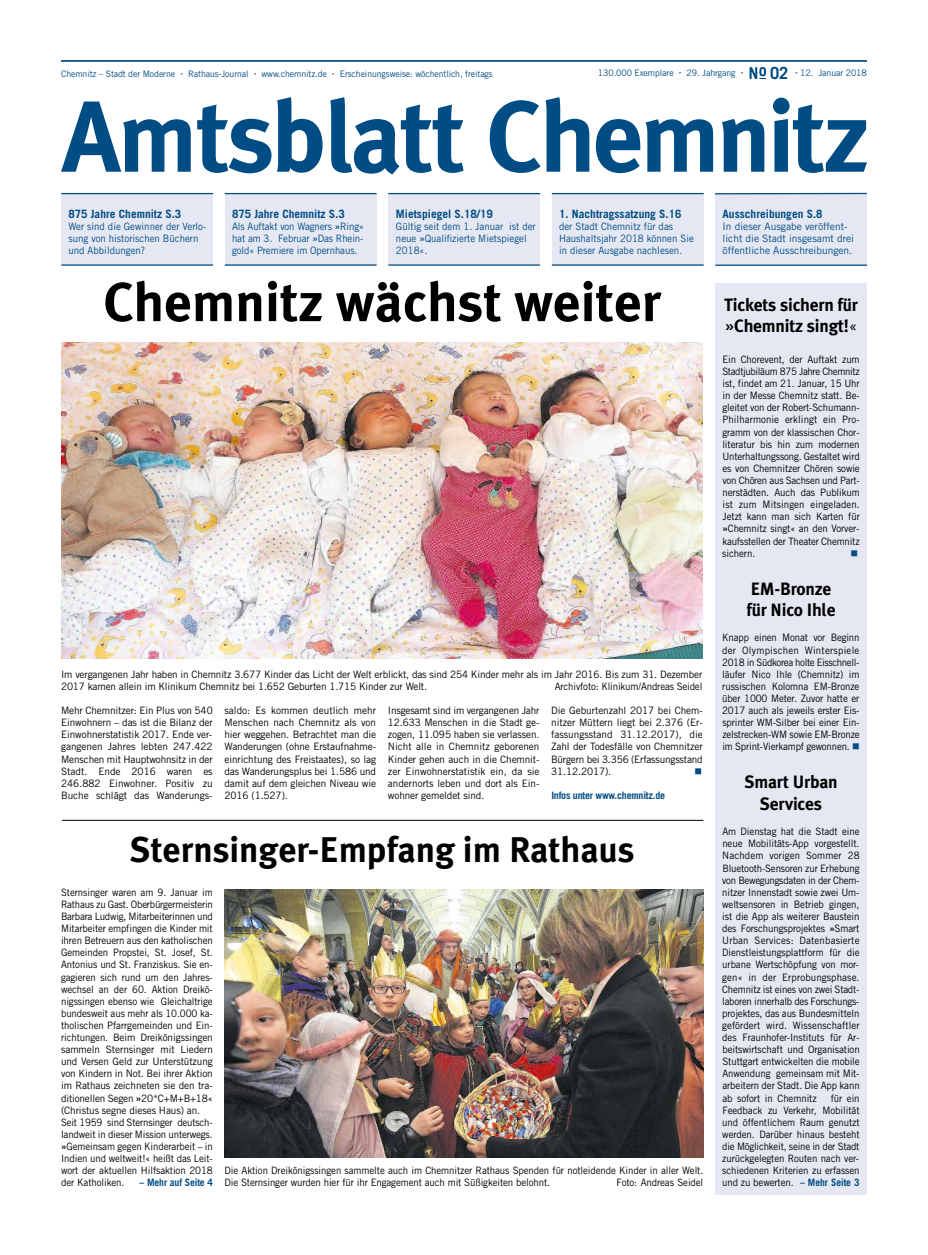
<style>
.page{position:relative;width:928px;height:1255px;background:#fff}
.page>*{position:absolute;margin:0;border:0;box-sizing:border-box;transform-origin:0 0}
.t1{font:700 54.75px "Meta Plus";color:#000}
.t2{font:700 35.62px "Meta Plus";color:#000}
.t3{font:700 17.88px/21.4px "Meta Plus";letter-spacing:-.01em;color:#000}
.t4{font:700 11.5px "Trade Gothic LT Std";color:#004c84}
.t5{font:10.25px/12.1px "Trade Gothic LT Std";letter-spacing:-.01em;color:#000;text-align:justify;scale:.95 1}
.t6{font:10.25px/12.1px "Trade Gothic LT Std";letter-spacing:-.01em;color:#000;text-align:justify}
.t7{font:10.25px/12.1px "Trade Gothic LT Std";color:#004c84;scale:.95 1}
.t8{font:10.25px/12.1px "Trade Gothic LT Std";color:#004c84}
.t9{font:700 10.25px "Trade Gothic LT Std";letter-spacing:-.02em;color:#004c84}
.t10{font:700 10.25px "Trade Gothic LT Std";letter-spacing:-.02em;color:#004c84;scale:.95 1}
.t11{font:10.25px "Wingdings";color:#004c84}
.t12{font:8.88px "Trade Gothic LT Std";letter-spacing:-.01em;color:#004c84}
.s1{font-weight:700;font-size:16.75px}
.s2{font-weight:700}
.s3{font-family:"Trade Gothic LT Std"}
.s4{font-family:"Trade Gothic LT Std";font-weight:400}
.s5{color:#004c84}
.s6{font-weight:700;color:#004c84}
</style>
<div class="page">
<div style="left:715px;top:283px;width:151px;height:911px;background:#e5e8f2"></div>
<svg style="left:61px;top:97px;width:805px;height:77px"></svg>
<svg style="left:749px;top:67px;width:16px;height:12px"></svg>
<hr style="left:61px;top:60px;width:805px;height:2px;background:#004c84">
<div style="left:61px;top:193px;width:152px;height:72px;background:#e5e8f2"></div>
<div style="left:225px;top:193px;width:151px;height:73px;background:#e5e8f2"></div>
<div style="left:388px;top:193px;width:152px;height:72px;background:#e5e8f2"></div>
<div style="left:551px;top:193px;width:152px;height:72px;background:#e5e8f2"></div>
<div style="left:715px;top:193px;width:151px;height:73px;background:#e5e8f2"></div>
<hr style="left:225px;top:264px;width:151px;height:2px;background:#004c84">
<hr style="left:551px;top:264px;width:152px;height:2px;background:#004c84">
<hr style="left:715px;top:264px;width:151px;height:2px;background:#004c84">
<hr style="left:61px;top:193px;width:152px;height:1px;background:#004c84">
<hr style="left:225px;top:193px;width:151px;height:1px;background:#004c84">
<hr style="left:388px;top:193px;width:152px;height:1px;background:#004c84">
<hr style="left:551px;top:193px;width:152px;height:1px;background:#004c84">
<hr style="left:715px;top:193px;width:151px;height:1px;background:#004c84">
<hr style="left:61px;top:264px;width:152px;height:2px;background:#004c84">
<hr style="left:388px;top:264px;width:152px;height:2px;background:#004c84">
<img style="left:61px;top:342px;width:641px;height:316px">
<hr style="left:62px;top:820px;width:641px;height:1px;background:#000">
<img style="left:225px;top:889px;width:478px;height:268px">
<p class="t12" style="left:61px;top:68px;width:116px">Chemnitz – Stadt der Moderne</p>
<p class="t12" style="left:188px;top:68px;width:62px">Rathaus-Journal</p>
<p class="t12" style="left:261px;top:68px;width:67px">www.chemnitz.de</p>
<p class="t12" style="left:340px;top:68px;width:154px">Erscheinungsweise: wöchentlich, freitags</p>
<p class="t12" style="left:597px;top:68px;width:77px">130.000 Exemplare</p>
<p class="t12" style="left:686px;top:68px;width:51px">29. Jahrgang</p>
<p class="t12" style="left:770px;top:68px;width:98px"><span class="s1">02</span> 12. Januar 2018</p>
<p class="t4" style="left:68px;top:206px;width:114px">875 Jahre Chemnitz S.3</p>
<p class="t7" style="left:68px;top:220px;width:147px">Wer sind die Gewinner der Verlo&shy;sung von historischen Büchern und Abbildungen?</p>
<p class="t4" style="left:232px;top:206px;width:114px">875 Jahre Chemnitz S.3</p>
<p class="t7" style="left:232px;top:220px;width:140px;text-align:justify">Als Auftakt von Wagners <span class="s2">»</span>Ring« hat am 3. Februar <span class="s2">»</span>Das Rhein&shy;gold« Premiere im Opernhaus.</p>
<p class="t4" style="left:396px;top:206px;width:98px">Mietspiegel S.18/19</p>
<p class="t7" style="left:396px;top:220px;width:149px">Gültig seit dem 1. Januar ist der neue <span class="s2">»</span>Qualifizierte Mietspiegel<br>2018«.</p>
<p class="t4" style="left:559px;top:206px;width:124px">1. Nachtragssatzung S.16</p>
<p class="t7" style="left:559px;top:220px;width:143px">der Stadt Chemnitz für das<br>Haushaltsjahr 2018 können Sie in dieser Ausgabe nachlesen.</p>
<h1 class="t1" style="left:103px;top:270px;width:559px">Chemnitz wächst weiter</h1>
<p class="t6" style="left:61px;top:668px;width:642px">Im vergangenen Jahr haben in Chemnitz 3.677 Kinder das Licht der Welt erblickt, das sind 254 Kinder mehr als im Jahr 2016. Bis zum 31. Dezember<br>2017 kamen allein im Klinikum Chemnitz bei 1.652 Geburten 1.715 Kinder zur Welt.</p>
<p class="t5" style="left:554px;top:680px;width:157px">Archivfoto: Klinikum/Andreas Seidel</p>
<p class="t6" style="left:61px;top:704px;width:153px">Mehr Chemnitzer: Ein Plus von 540<br>Einwohnern – das ist die Bilanz der Einwohnerstatistik 2017. Ende ver&shy;gangenen Jahres lebten 247.422<br>Menschen mit Hauptwohnsitz in der Stadt. Ende 2016 waren es 246.882 Einwohner. Positiv zu Buche schlägt das Wanderungs-</p>
<p class="t6" style="left:224px;top:704px;width:153px">saldo: Es kommen deutlich mehr Menschen nach Chemnitz als von hier weggehen. Betrachtet man die Wanderungen (ohne Erstaufnahme&shy;einrichtung des Freistaates), so lag das Wanderungsplus bei 1.586 und damit auf dem gleichen Niveau wie 2016 (1.527).</p>
<p class="t6" style="left:388px;top:704px;width:153px">Insgesamt sind im vergangenen Jahr 12.633 Menschen in die Stadt ge&shy;zogen, 11.095 haben sie verlassen.<br>Nicht alle in Chemnitz geborenen Kinder gehen auch in die Chemnit&shy;zer Einwohnerstatistik ein, da sie andernorts leben und dort als Ein&shy;wohner gemeldet sind.</p>
<p class="t6" style="left:551px;top:704px;width:153px">Die Geburtenzahl 2017 bei Chem&shy;nitzer Müttern liegt bei 2.376 (Er&shy;fassungsstand 31.12.2017), die Zahl der Todesfälle von Chemnitzer Bürgern bei 3.356 (Erfassungsstand 31.12.2017).</p>
<p class="t11" style="left:694px;top:765px;width:9px">■</p>
<p class="t9" style="left:551px;top:789px;width:115px">Infos unter www.chemnitz.de</p>
<h2 class="t2" style="left:130px;top:828px;width:506px">Sternsinger-Empfang im Rathaus</h2>
<p class="t5" style="left:61px;top:885px;width:161px;text-align:left">Sternsinger waren am 9. Januar im Rathaus zu Gast. Oberbürgermeisterin Barbara Ludwig, Mitarbeiterinnen und Mitarbeiter empfingen die Kinder mit ihren Betreuern aus den katholischen Gemeinden Propstei, St. Josef, St.<br>Antonius und St. Franziskus. Sie en&shy;gagieren sich rund um den Jahres&shy;wechsel an der 60. Aktion Dreikö&shy;nigssingen ebenso wie Gleichaltrige bundesweit aus mehr als 10.000 ka&shy;tholischen Pfarrgemeinden und Ein&shy;richtungen. Beim Dreikönigssingen sammeln Sternsinger mit Liedern und Versen Geld zur Unterstützung von Kindern in Not. Bei ihrer Aktion im Rathaus zeichneten sie den tra&shy;ditionellen Segen <span class="s2">»</span>20*C+M+B+18« (Christus segne dieses Haus) an.<br>Seit 1959 sind Sternsinger deutsch&shy;landweit in dieser Mission unterwegs. <span class="s2">»</span>Gemeinsam gegen Kinderarbeit – in Indien und weltweit!« heißt das Leit&shy;wort der aktuellen Hilfsaktion 2018 der Katholiken.</p>
<p class="t10" style="left:139px;top:1176px;width:79px">– Mehr auf Seite 4</p>
<p class="t5" style="left:224px;top:1164px;width:505px">Die Aktion Dreikönigssingen sammelte auch im Chemnitzer Rathaus Spenden für notleidende Kinder in aller Welt.<br>Die Sternsinger wurden hier für ihr Engagement auch mit Süßigkeiten belohnt.</p>
<p class="t5" style="left:616px;top:1176px;width:93px">Foto: Andreas Seidel</p>
<p class="t4" style="left:722px;top:206px;width:101px">Ausschreibungen S.8</p>
<p class="t8" style="left:722px;top:220px;width:133px">In dieser Ausgabe veröffent&shy;licht die Stadt insgesamt drei öffentliche Ausschreibungen.</p>
<h3 class="t3" style="left:724px;top:294px;width:135px">Tickets sichern für <span class="s3">»</span>Chemnitz singt!<span class="s4">«</span></h3>
<p class="t5" style="left:722px;top:353px;width:146px">Ein Chorevent, der Auftakt zum Stadtjubiläum 875 Jahre Chemnitz ist, findet am 21. Januar, 15 Uhr in der Messe Chemnitz statt. Be&shy;gleitet von der Robert-Schumann-Philharmonie erklingt ein Pro&shy;gramm von der klassischen Chor&shy;literatur bis hin zum modernen Unterhaltungssong. Gestaltet wird es von Chemnitzer Chören sowie von Chören aus Sachsen und Part&shy;nerstädten. Auch das Publikum ist zum Mitsingen eingeladen.<br>Jetzt kann man sich Karten für <span class="s2">»</span>Chemnitz singt« an den Vorver&shy;kaufsstellen der Theater Chemnitz sichern.</p>
<p class="t11" style="left:850px;top:547px;width:9px">■</p>
<h3 class="t3" style="left:746px;top:577px;width:91px">EM-Bronze für Nico Ihle</h3>
<p class="t5" style="left:722px;top:631px;width:146px">Knapp einen Monat vor Beginn der Olympischen Winterspiele 2018 in Südkorea holte Eisschnell&shy;läufer Nico Ihle (Chemnitz) im russischen Kolomna EM-Bronze über 1000 Meter. Zuvor hatte er 2017 auch als jeweils erster Eis&shy;sprinter WM-Silber bei einer Ein&shy;zelstrecken-WM sowie EM-Bronze im Sprint-Vierkampf gewonnen. <span class="s5">■</span></p>
<h3 class="t3" style="left:744px;top:771px;width:95px;text-align:center">Smart Urban<br>Services</h3>
<p class="t5" style="left:722px;top:825px;width:146px">Am Dienstag hat die Stadt eine neue Mobilitäts-App vorgestellt.<br>Nachdem vorigen Sommer 28<br>Bluetooth-Sensoren zur Erhebung von Bewegungsdaten in der Chem&shy;nitzer Innenstadt sowie zwei Um&shy;weltsensoren in Betrieb gingen, ist die App als weiterer Baustein des Forschungsprojektes <span class="s2">»</span>Smart Urban Services: Datenbasierte Dienstleistungsplattform für die urbane Wertschöpfung von mor&shy;gen« in der Erprobungsphase.<br>Chemnitz ist eines von zwei Stadt&shy;laboren innerhalb des Forschungs&shy;projektes, das aus Bundesmitteln gefördert wird. Wissenschaftler des Fraunhofer-Instituts für Ar&shy;beitswirtschaft und Organisation Stuttgart entwickelten die mobile Anwendung gemeinsam mit Mit&shy;arbeitern der Stadt. Die App kann ab sofort in Chemnitz</p>
<p class="t5" style="left:722px;top:1091px;width:146px;text-indent:108px">für ein Feedback zu Verkehr, Mobilität und öffentlichem Raum genutzt werden. Darüber hinaus besteht die Möglichkeit, seine in der Stadt zurückgelegten Routen nach ver&shy;schiedenen Kriterien zu erfassen und zu bewerten. <span class="s6">– Mehr Seite 3</span></p>
</div>
